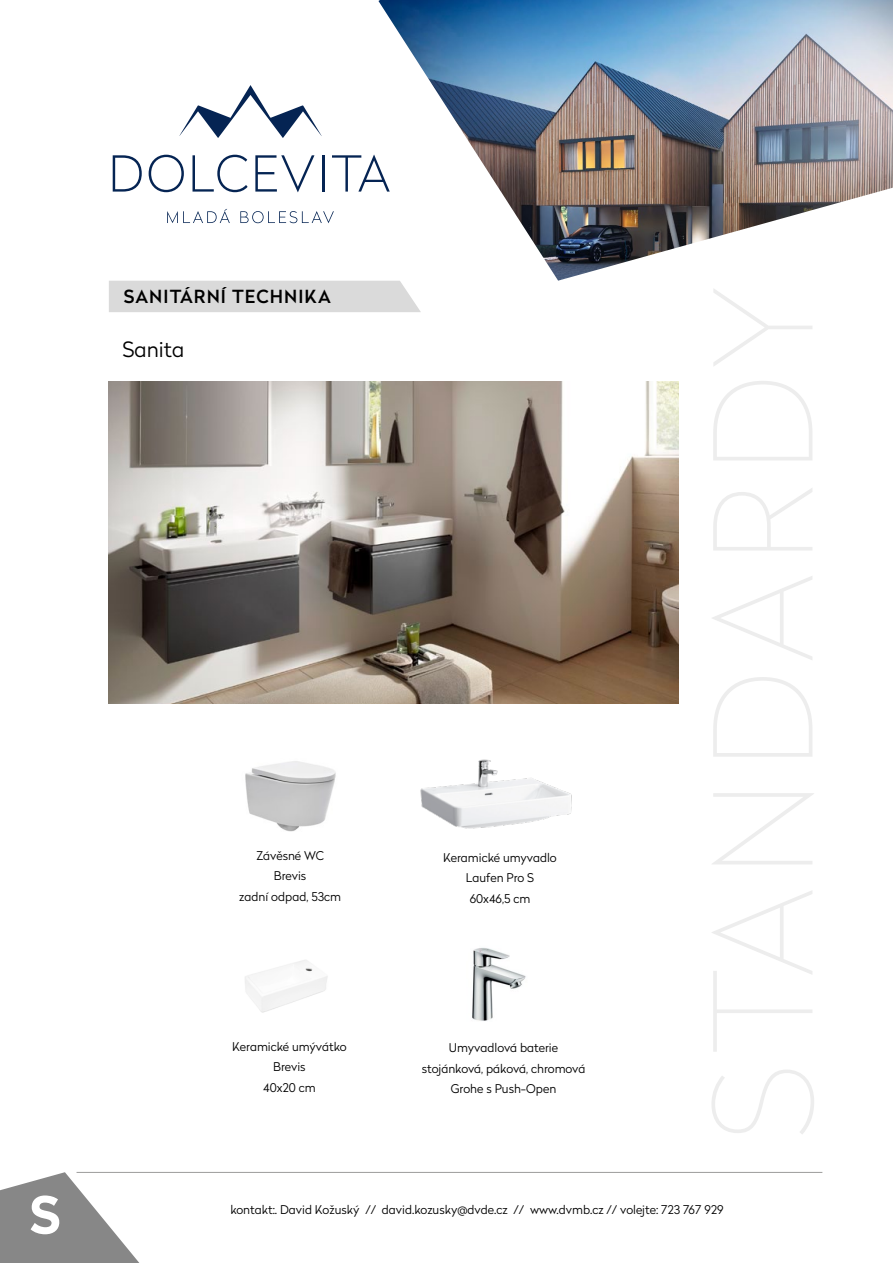
<style>
.page{position:relative;width:893px;height:1263px;background:#fff}
.page>*{position:absolute;margin:0;border:0;box-sizing:border-box;transform-origin:0 0}
.t1{font:700 51px "Radikal";color:#fff}
.t2{font:300 21px "Radikal";color:#000}
.t3{font:500 18px "Radikal";letter-spacing:.06em;color:#000}
.t4{font:300 12px/20.4px "Radikal";color:#000;text-align:center}
</style>
<div class="page">
<svg style="left:0;top:1172px;width:139px;height:91px"></svg>
<div style="left:109px;top:281px;width:312px;height:31px;background:#dadada"></div>
<img style="left:109px;top:381px;width:569px;height:323px">
<img style="left:245px;top:761px;width:91px;height:71px">
<img style="left:245px;top:960px;width:83px;height:53px">
<img style="left:472px;top:948px;width:54px;height:73px">
<img style="left:420px;top:759px;width:152px;height:70px">
<hr style="left:77px;top:1172px;width:745px;height:1px;background:#9d9d9c">
<img style="left:378px;top:0;width:515px;height:281px">
<svg style="left:179px;top:85px;width:143px;height:53px"></svg>
<svg style="left:113px;top:155px;width:29px;height:37px"></svg>
<svg style="left:149px;top:155px;width:35px;height:37px"></svg>
<svg style="left:193px;top:155px;width:55px;height:37px"></svg>
<svg style="left:255px;top:155px;width:59px;height:37px"></svg>
<hr style="left:322px;top:155px;width:2px;height:37px;background:#052453">
<svg style="left:332px;top:155px;width:58px;height:37px"></svg>
<svg style="left:167px;top:209px;width:63px;height:14px"></svg>
<svg style="left:240px;top:211px;width:94px;height:12px"></svg>
<p class="t3" style="left:124px;top:284px;width:209px">SANITÁRNÍ TECHNIKA</p>
<p class="t2" style="left:122px;top:335px;width:63px">Sanita</p>
<p class="t4" style="left:256px;top:845px;width:69px">Závěsné WC</p>
<p class="t4" style="left:239px;top:865px;width:103px">Brevis<br>zadní odpad, 53cm</p>
<p class="t4" style="left:232px;top:1036px;width:116px">Keramické umývátko<br>Brevis<br>40x20 cm</p>
<p class="t4" style="left:443px;top:847px;width:115px">Keramické umyvadlo</p>
<p class="t4" style="left:466px;top:867px;width:70px">Laufen Pro S</p>
<p class="t4" style="left:470px;top:888px;width:62px">60x46,5 cm</p>
<p class="t4" style="left:449px;top:1037px;width:111px">Umyvadlová baterie</p>
<p class="t4" style="left:422px;top:1058px;width:165px">stojánková, páková, chromová<br>Grohe s Push-Open</p>
<p class="t1" style="left:30px;top:1178px;width:32px">S</p>
<p class="t4" style="left:230px;top:1199px;width:495px">kontakt:. David Kožuský // david.kozusky@dvde.cz // www.dvmb.cz // volejte: 723 767 929</p>
</div>
